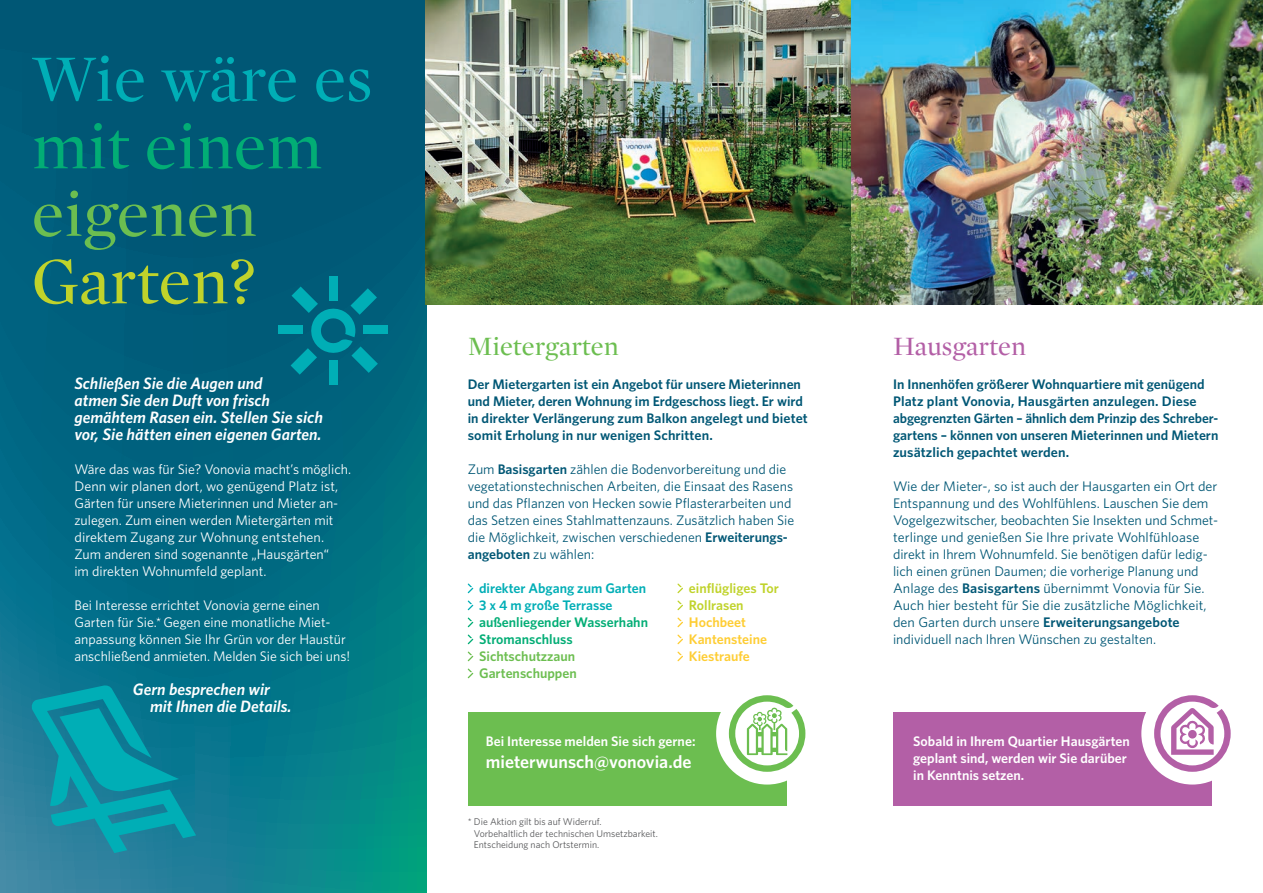
<style>
.page{position:relative;width:1263px;height:893px;background:#fff}
.page>*{position:absolute;margin:0;border:0;box-sizing:border-box;transform-origin:0 0}
.Copy{font:67.5px/67.5px "Mercury Display";color:#00aeb6}
.Copy-2{font:67.5px "Mercury Display";color:#c0d32b}
.t1{font:27px "Mercury Display";color:#6cbe50}
.t2{font:27px "Mercury Display";color:#b35fa6}
.t3{font:600 18px "Whitney";color:#fff}
.Copy-3{font:italic 600 16.5px/17px "Whitney";color:#fff}
.t4{font:13.8px/17px "Whitney";color:#005775}
.Copy-4{font:13.8px/17px "Whitney";color:#fff}
.t5{font:600 13.8px/17px "Whitney";color:#005775}
.t6{font:600 13.8px/17px "Whitney";color:#fff}
.t7{font:600 13.8px "Whitney";color:#00aeb6}
.t8{font:600 13.8px "Whitney";color:#02ad75}
.t9{font:600 13.8px "Whitney";color:#fecd33}
.t10{font:600 13.8px "Whitney";color:#6cbe50}
.t11{font:600 13.8px "Whitney";color:#c0d32b}
.Copy-5{font:9.75px/11.2px "Whitney";color:#57585a}
.s1{color:#02ad75}
.s2{color:#6cbe50}
.s3{font-weight:600}
</style>
<div class="page">
<svg style="left:0;top:0;width:426px;height:893px;background:#03677f"></svg>
<img style="left:425px;top:0;width:838px;height:304px">
<div style="left:893px;top:712px;width:319px;height:94px;background:#b35fa6"></div>
<div style="left:1141px;top:682px;width:102px;height:102px;background:#fff;border-radius:50%"></div>
<div style="left:468px;top:712px;width:319px;height:94px;background:#6cbe50"></div>
<svg style="left:468px;top:584px;width:5px;height:9px"></svg>
<svg style="left:468px;top:601px;width:5px;height:9px"></svg>
<svg style="left:468px;top:618px;width:5px;height:9px"></svg>
<svg style="left:468px;top:635px;width:5px;height:9px"></svg>
<svg style="left:468px;top:652px;width:5px;height:9px"></svg>
<svg style="left:468px;top:669px;width:5px;height:9px"></svg>
<svg style="left:677px;top:584px;width:6px;height:9px"></svg>
<svg style="left:677px;top:601px;width:6px;height:9px"></svg>
<svg style="left:677px;top:618px;width:6px;height:9px"></svg>
<svg style="left:677px;top:635px;width:6px;height:9px"></svg>
<svg style="left:677px;top:652px;width:6px;height:9px"></svg>
<svg style="left:1154px;top:695px;width:77px;height:77px"></svg>
<div style="left:1188px;top:730px;width:9px;height:9px;background:#b35fa6;border-radius:50%"></div>
<div style="left:716px;top:682px;width:102px;height:102px;background:#fff;border-radius:50%"></div>
<svg style="left:729px;top:695px;width:76px;height:77px"></svg>
<div style="left:279px;top:326px;width:24px;height:8px;background:#00aeb6"></div>
<div style="left:363px;top:326px;width:25px;height:8px;background:#00aeb6"></div>
<div style="left:330px;top:361px;width:8px;height:24px;background:#00aeb6"></div>
<div style="left:330px;top:276px;width:8px;height:24px;background:#00aeb6"></div>
<svg style="left:291px;top:287px;width:87px;height:88px;background:#007a8f"></svg>
<svg style="left:30px;top:685px;width:166px;height:168px;background:#0d8ea2"></svg>
<p class="Copy" style="left:32px;top:42px;width:342px">Wie wäre es <span class="s1">mit einem </span><span class="s2">eigenen</span></p>
<p class="Copy-2" style="left:32px;top:234px;width:225px">Garten?</p>
<p class="Copy-3" style="left:74px;top:374px;width:250px">Schließen Sie die Augen und<br>atmen Sie den Duft von frisch gemähtem Rasen ein. Stellen Sie sich vor, Sie hätten einen eigenen Garten.</p>
<p class="Copy-4" style="left:74px;top:460px;width:278px">Wäre das was für Sie? Vonovia macht’s möglich.<br>Denn wir planen dort, wo genügend Platz ist, Gärten für unsere Mieterinnen und Mieter an&shy;zulegen. Zum einen werden Mietergärten mit direktem Zugang zur Wohnung entstehen.<br>Zum anderen sind sogenannte „Hausgärten“<br>im direkten Wohnumfeld geplant.</p>
<p class="Copy-4" style="left:74px;top:597px;width:277px">Bei Interesse errichtet Vonovia gerne einen Garten für Sie.* Gegen eine monatliche Miet&shy;anpassung können Sie Ihr Grün vor der Haustür anschließend anmieten. Melden Sie sich bei uns!</p>
<p class="Copy-3" style="left:150px;top:681px;width:143px;text-indent:-17px">Gern besprechen wir mit Ihnen die Details.</p>
<p class="t1" style="left:468px;top:327px;width:153px">Mietergarten</p>
<p class="t5" style="left:468px;top:375px;width:341px">Der Mietergarten ist ein Angebot für unsere Mieterinnen und Mieter, deren Wohnung im Erdgeschoss liegt. Er wird in direkter Verlängerung zum Balkon angelegt und bietet somit Erholung in nur wenigen Schritten.</p>
<p class="t4" style="left:468px;top:460px;width:328px">Zum <span class="s3">Basisgarten</span> zählen die Bodenvorbereitung und die vegetationstechnischen Arbeiten, die Einsaat des Rasens und das Pflanzen von Hecken sowie Pflasterarbeiten und das Setzen eines Stahlmattenzauns. Zusätzlich haben Sie die Möglichkeit, zwischen verschiedenen <span class="s3">Erweiterungs&shy;angeboten</span> zu wählen:</p>
<p class="t7" style="left:479px;top:580px;width:169px">direkter Abgang zum Garten</p>
<p class="t7" style="left:479px;top:597px;width:135px">3 x 4 m große Terrasse</p>
<p class="t8" style="left:479px;top:614px;width:170px">außenliegender Wasserhahn</p>
<p class="t8" style="left:479px;top:631px;width:95px">Stromanschluss</p>
<p class="t10" style="left:479px;top:648px;width:98px">Sichtschutzzaun</p>
<p class="t10" style="left:479px;top:665px;width:99px">Gartenschuppen</p>
<p class="t11" style="left:689px;top:580px;width:91px">einflügliges Tor</p>
<p class="t11" style="left:689px;top:597px;width:56px">Rollrasen</p>
<p class="t9" style="left:689px;top:614px;width:59px">Hochbeet</p>
<p class="t9" style="left:689px;top:631px;width:80px">Kantensteine</p>
<p class="t9" style="left:689px;top:648px;width:62px">Kiestraufe</p>
<p class="t6" style="left:486px;top:733px;width:211px">Bei Interesse melden Sie sich gerne:</p>
<p class="t3" style="left:486px;top:751px;width:207px">mieterwunsch@vonovia.de</p>
<p class="Copy-5" style="left:474px;top:816px;width:185px;text-indent:-6px">* Die Aktion gilt bis auf Widerruf.<br>Vorbehaltlich der technischen Umsetzbarkeit.<br>Entscheidung nach Ortstermin.</p>
<p class="t2" style="left:893px;top:327px;width:135px">Hausgarten</p>
<p class="t5" style="left:893px;top:375px;width:327px">In Innenhöfen größerer Wohnquartiere mit genügend Platz plant Vonovia, Hausgärten anzulegen. Diese abgegrenzten Gärten – ähnlich dem Prinzip des Schreber&shy;gartens – können von unseren Mieterinnen und Mietern zusätzlich gepachtet werden.</p>
<p class="t4" style="left:893px;top:477px;width:327px">Wie der Mieter-, so ist auch der Hausgarten ein Ort der Entspannung und des Wohlfühlens. Lauschen Sie dem Vogelgezwitscher, beobachten Sie Insekten und Schmet&shy;terlinge und genießen Sie Ihre private Wohlfühloase direkt in Ihrem Wohnumfeld. Sie benötigen dafür ledig&shy;lich einen grünen Daumen; die vorherige Planung und Anlage des <span class="s3">Basisgartens</span> übernimmt Vonovia für Sie.<br>Auch hier besteht für Sie die zusätzliche Möglichkeit, den Garten durch unsere <span class="s3">Erweiterungsangebote </span>individuell nach Ihren Wünschen zu gestalten.</p>
<p class="t6" style="left:913px;top:733px;width:218px">Sobald in Ihrem Quartier Hausgärten geplant sind, werden wir Sie darüber in Kenntnis setzen.</p>
</div>
